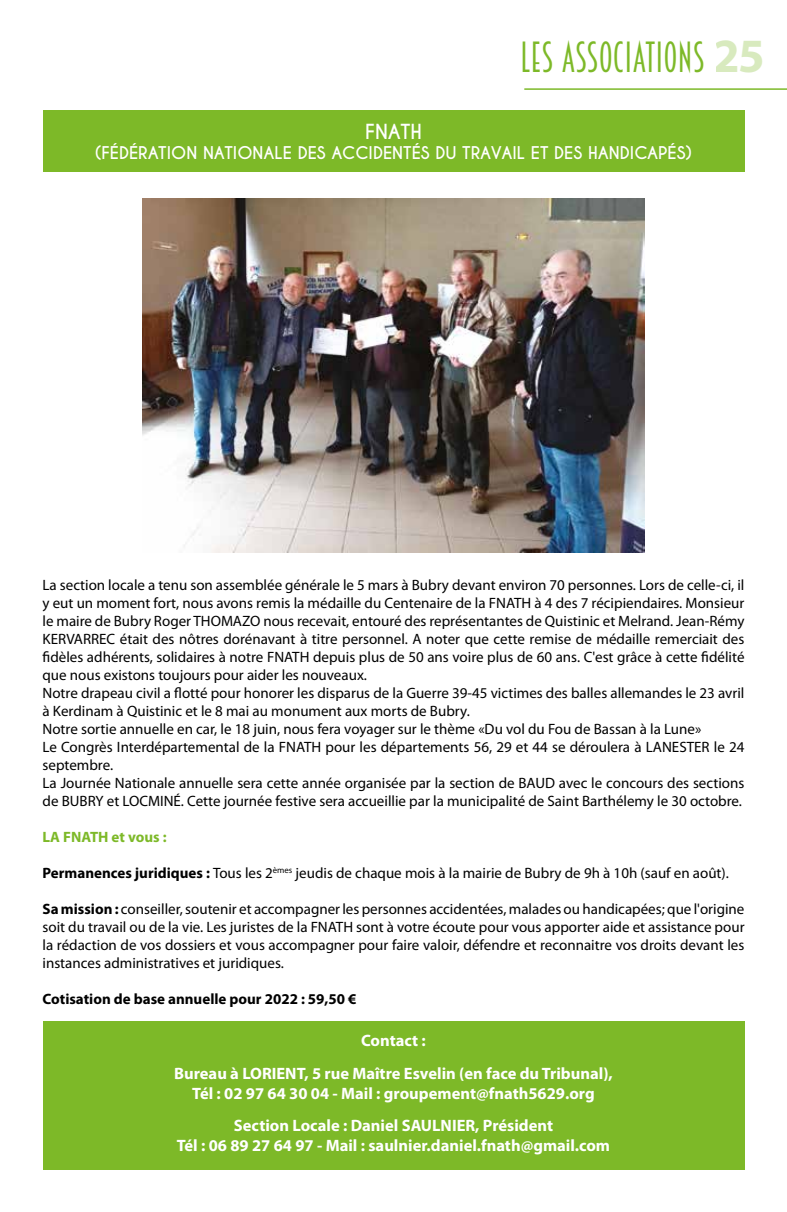
<style>
.page{position:relative;width:787px;height:1212px;background:#fff}
.page>*{position:absolute;margin:0;border:0;box-sizing:border-box;transform-origin:0 0}
.t1{font:39px "Breamcatcher";color:#7db928}
.t2{font:700 19.5px "Caviar Dreams";color:#fff}
.t3{font:700 16.5px/32.5px "Myriad Pro";color:#fff;text-align:center}
.t4{font:700 16.5px "Caviar Dreams";color:#fff}
.t5{font:15px/18px "Myriad Pro";color:#000}
.t6{font:700 15px "Myriad Pro";color:#000}
.t7{font:700 15px "Myriad Pro";color:#7db928}
.s1{font-family:"Myriad Pro";font-weight:700;font-size:48px}
.s2{font-weight:700}
</style>
<div class="page">
<div style="left:43px;top:1021px;width:701px;height:148px;background:#7db928"></div>
<img style="left:143px;top:199px;width:501px;height:354px">
<hr style="left:524px;top:88px;width:263px;height:2px;background:#7db928">
<div style="left:43px;top:111px;width:701px;height:61px;background:#7db928"></div>
<h1 class="t1" style="left:520px;top:34px;width:246px">LES ASSOCIATIONS <span class="s1">25</span></h1>
<h2 class="t2" style="left:365px;top:120px;width:58px">FNATH</h2>
<p class="t4" style="left:95px;top:143px;width:598px">(FÉDÉRATION NATIONALE DES ACCIDENTÉS DU TRAVAIL ET DES HANDICAPÉS)</p>
<p class="t5" style="left:43px;top:576px;width:703px">La section locale a tenu son assemblée générale le 5 mars à Bubry devant environ 70 personnes. Lors de celle-ci, il y eut un moment fort, nous avons remis la médaille du Centenaire de la FNATH à 4 des 7 récipiendaires. Monsieur le maire de Bubry Roger THOMAZO nous recevait, entouré des représentantes de Quistinic et Melrand. Jean-Rémy KERVARREC était des nôtres dorénavant à titre personnel. A noter que cette remise de médaille remerciait des fidèles adhérents, solidaires à notre FNATH depuis plus de 50 ans voire plus de 60 ans. C'est grâce à cette fidélité que nous existons toujours pour aider les nouveaux.<br>Notre drapeau civil a flotté pour honorer les disparus de la Guerre 39-45 victimes des balles allemandes le 23 avril à Kerdinam à Quistinic et le 8 mai au monument aux morts de Bubry.<br>Notre sortie annuelle en car, le 18 juin, nous fera voyager sur le thème «Du vol du Fou de Bassan à la Lune»<br>Le Congrès Interdépartemental de la FNATH pour les départements 56, 29 et 44 se déroulera à LANESTER le 24 septembre.<br>La Journée Nationale annuelle sera cette année organisée par la section de BAUD avec le concours des sections de BUBRY et LOCMINÉ. Cette journée festive sera accueillie par la municipalité de Saint Barthélemy le 30 octobre.</p>
<p class="t7" style="left:43px;top:827px;width:126px">LA FNATH et vous :</p>
<p class="t5" style="left:43px;top:864px;width:688px"><span class="s2">Permanences juridiques :</span> Tous les 2<sup>èmes</sup> jeudis de chaque mois à la mairie de Bubry de 9h à 10h (sauf en août).</p>
<p class="t5" style="left:43px;top:900px;width:703px;text-align:justify"><span class="s2">Sa mission :</span> conseiller, soutenir et accompagner les personnes accidentées, malades ou handicapées; que l'origine soit du travail ou de la vie. Les juristes de la FNATH sont à votre écoute pour vous apporter aide et assistance pour la rédaction de vos dossiers et vous accompagner pour faire valoir, défendre et reconnaitre vos droits devant les instances administratives et juridiques.</p>
<p class="t6" style="left:43px;top:989px;width:315px">Cotisation de base annuelle pour 2022 : 59,50 €</p>
<p class="t3" style="left:174px;top:1024px;width:440px">Contact :<br>Bureau à LORIENT, 5 rue Maître Esvelin (en face du Tribunal),</p>
<p class="t3" style="left:192px;top:1076px;width:404px">Tél : 02 97 64 30 04 - Mail : groupement@fnath5629.org<br>Section Locale : Daniel SAULNIER, Président</p>
<p class="t3" style="left:177px;top:1129px;width:435px">Tél : 06 89 27 64 97 - Mail : saulnier.daniel.fnath@gmail.com</p>
</div>
